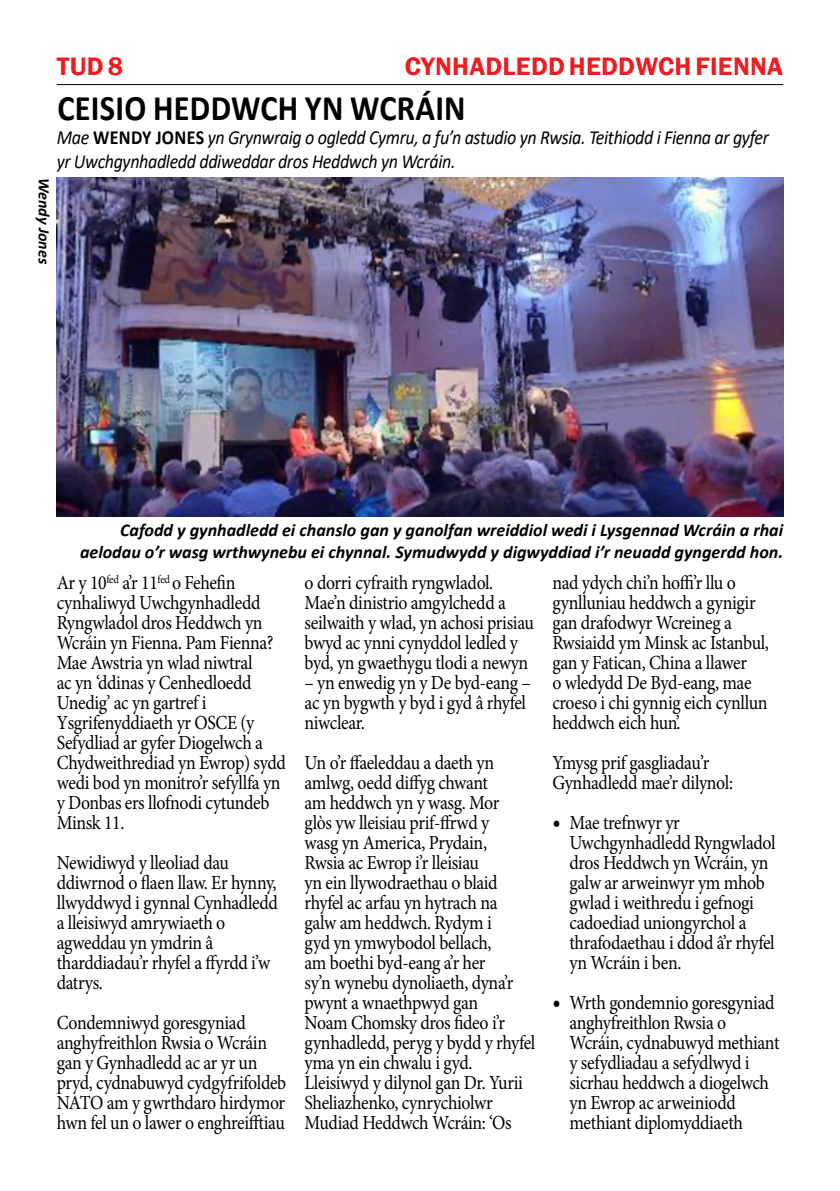
<style>
.page{position:relative;width:840px;height:1191px;background:#fff}
.page>*{position:absolute;margin:0;border:0;box-sizing:border-box;transform-origin:0 0}
.t1{font:700 36px "Calibri";letter-spacing:.01em;color:#000;scale:.9 1}
.t2{font:600 26px "Franklin Gothic";letter-spacing:.01em;color:#ed1d24}
.t3{font:20px/20px "Minion Pro";letter-spacing:-.02em;color:#000;scale:.89 1}
.t4{font:italic 20px/24px "Calibri";letter-spacing:-.02em;color:#000;scale:.9 1}
.t5{font:italic 700 18px/21.6px "Calibri";color:#000;text-align:right}
.t6{font:italic 700 16px "Calibri";color:#000}
.s1{font-weight:700;font-style:normal}
.s2{font-size:24px}
</style>
<div class="page">
<hr style="left:57px;top:84px;width:725px;height:1px;background:#000">
<img style="left:57px;top:178px;width:725px;height:338px">
<h2 class="t2" style="left:57px;top:50px;width:68px">TUD 8</h2>
<h2 class="t2" style="left:404px;top:50px;width:379px">CYNHADLEDD HEDDWCH FIENNA</h2>
<h1 class="t1" style="left:57px;top:83px;width:455px">CEISIO HEDDWCH YN WCRÁIN</h1>
<p class="t4" style="left:57px;top:125px;width:792px">Mae <span class="s1">WENDY JONES</span> yn Grynwraig o ogledd Cymru, a fu’n astudio yn Rwsia. Teithiodd i Fienna ar gyfer yr Uwchgynhadledd ddiweddar dros Heddwch yn Wcráin.</p>
<p class="t6" style="left:55px;top:178px;width:88px;rotate:90deg">Wendy Jones</p>
<p class="t5" style="left:80px;top:518px;width:704px">Cafodd y gynhadledd ei chanslo gan y ganolfan wreiddiol wedi i Lysgennad Wcráin a rhai aelodau o’r wasg wrthwynebu ei chynnal. Symudwydd y digwyddiad i’r neuadd gyngerdd hon.</p>
<p class="t3" style="left:57px;top:573px;width:259px">Ar y 10<sup>fed</sup> a’r 11<sup>fed</sup> o Fehefin cynhaliwyd Uwchgynhadledd<br>Ryngwladol dros Heddwch yn<br>Wcráin yn Fienna. Pam Fienna?<br>Mae Awstria yn wlad niwtral<br>ac yn ‘ddinas y Cenhedloedd<br>Unedig’ ac yn gartref i<br>Ysgrifenyddiaeth yr OSCE (y<br>Sefydliad ar gyfer Diogelwch a<br>Chydweithrediad yn Ewrop) sydd wedi bod yn monitro’r sefyllfa yn y Donbas ers llofnodi cytundeb<br>Minsk 11.</p>
<p class="t3" style="left:57px;top:853px;width:250px">Newidiwyd y lleoliad dau ddiwrnod o flaen llaw. Er hynny, llwyddwyd i gynnal Cynhadledd a lleisiwyd amrywiaeth o agweddau yn ymdrin â tharddiadau’r rhyfel a ffyrdd i’w datrys.</p>
<p class="t3" style="left:57px;top:1013px;width:259px">Condemniwyd goresgyniad anghyfreithlon Rwsia o Wcráin gan y Gynhadledd ac ar yr un pryd, cydnabuwyd cydgyfrifoldeb<br>NATO am y gwrthdaro hirdymor hwn fel un o lawer o enghreifftiau</p>
<p class="t3" style="left:304px;top:573px;width:259px">o dorri cyfraith ryngwladol.<br>Mae’n dinistrio amgylchedd a seilwaith y wlad, yn achosi prisiau bwyd ac ynni cynyddol ledled y byd, yn gwaethygu tlodi a newyn</p>
<p class="t3" style="left:304px;top:673px;width:255px">– yn enwedig yn y De byd-eang – ac yn bygwth y byd i gyd â rhyfel niwclear.</p>
<p class="t3" style="left:304px;top:753px;width:261px">Un o’r ffaeleddau a daeth yn amlwg, oedd diffyg chwant<br>am heddwch yn y wasg. Mor<br>glòs yw lleisiau prif-ffrwd y<br>wasg yn America, Prydain,<br>Rwsia ac Ewrop i’r lleisiau<br>yn ein llywodraethau o blaid rhyfel ac arfau yn hytrach na<br>galw am heddwch. Rydym i<br>gyd yn ymwybodol bellach,<br>am boethi byd-eang a’r her<br>sy’n wynebu dynoliaeth, dyna’r pwynt a wnaethpwyd gan<br>Noam Chomsky dros fideo i’r gynhadledd, peryg y bydd y rhyfel yma yn ein chwalu i gyd.<br>Lleisiwyd y dilynol gan Dr. Yurii<br>Sheliazhenko, cynrychiolwr<br>Mudiad Heddwch Wcráin: ‘Os</p>
<p class="t3" style="left:552px;top:573px;width:245px">nad ydych chi’n hoffi’r llu o gynlluniau heddwch a gynigir gan drafodwyr Wcreineg a<br>Rwsiaidd ym Minsk ac Istanbul, gan y Fatican, China a llawer<br>o wledydd De Byd-eang, mae croeso i chi gynnig eich cynllun heddwch eich hun’.</p>
<p class="t3" style="left:552px;top:753px;width:204px">Ymysg prif gasgliadau’r<br>Gynhadledd mae’r dilynol:</p>
<p class="t3" style="left:569px;top:813px;width:233px;text-indent:-17px"><span class="s2">•</span> Mae trefnwyr yr<br>Uwchgynhadledd Ryngwladol dros Heddwch yn Wcráin, yn galw ar arweinwyr ym mhob gwlad i weithredu i gefnogi cadoediad uniongyrchol a thrafodaethau i ddod â’r rhyfel yn Wcráin i ben.</p>
<p class="t3" style="left:569px;top:993px;width:237px;text-indent:-17px"><span class="s2">•</span> Wrth gondemnio goresgyniad anghyfreithlon Rwsia o<br>Wcráin, cydnabuwyd methiant y sefydliadau a sefydlwyd i sicrhau heddwch a diogelwch yn Ewrop ac arweiniodd methiant diplomyddiaeth</p>
</div>
